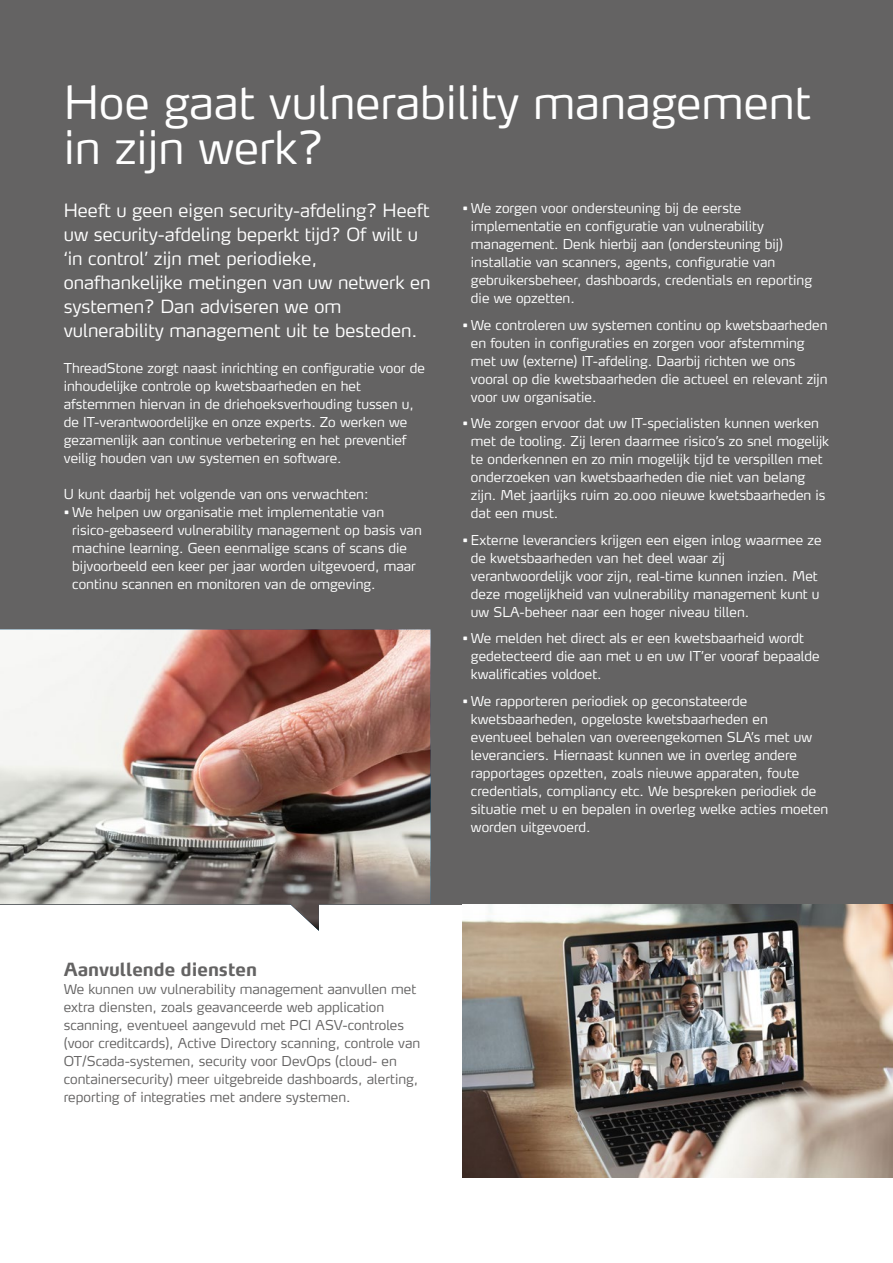
<style>
.page{position:relative;width:893px;height:1263px;background:#fff}
.page>*{position:absolute;margin:0;border:0;box-sizing:border-box;transform-origin:0 0}
.t1{font:300 45px/45px "Max";color:#fff}
.t2{font:300 18px/24px "Max";color:#fff}
.t3{font:700 18px "Max";color:#646363}
.t4{font:300 13.5px/18px "Max";color:#fff}
.t5{font:300 13.5px/18px "Max";color:#646363}
</style>
<div class="page">
<div style="left:0;top:0;width:893px;height:904px;background:#646363"></div>
<img style="left:463px;top:904px;width:430px;height:274px">
<img style="left:0;top:629px;width:431px;height:302px">
<h1 class="t1" style="left:64px;top:80px;width:749px">Hoe gaat vulnerability management in zijn werk?</h1>
<p class="t2" style="left:64px;top:198px;width:368px">Heeft u geen eigen security-afdeling? Heeft uw security-afdeling beperkt tijd? Of wilt u ‘in control’ zijn met periodieke, onafhankelijke metingen van uw netwerk en systemen? Dan adviseren we om vulnerability management uit te besteden.</p>
<p class="t4" style="left:64px;top:359px;width:363px">ThreadStone zorgt naast inrichting en configuratie voor de inhoudelijke controle op kwetsbaarheden en het afstemmen hiervan in de driehoeksverhouding tussen u, de IT-verantwoordelijke en onze experts. Zo werken we gezamenlijk aan continue verbetering en het preventief veilig houden van uw systemen en software.</p>
<p class="t4" style="left:64px;top:485px;width:306px">U kunt daarbij het volgende van ons verwachten:</p>
<p class="t4" style="left:72px;top:503px;width:351px;text-indent:-9px">• We helpen uw organisatie met implementatie van risico-gebaseerd vulnerability management op basis van machine learning. Geen eenmalige scans of scans die bijvoorbeeld een keer per jaar worden uitgevoerd, maar continu scannen en monitoren van de omgeving.</p>
<p class="t4" style="left:471px;top:199px;width:343px;text-indent:-9px">• We zorgen voor ondersteuning bij de eerste implementatie en configuratie van vulnerability management. Denk hierbij aan (ondersteuning bij) installatie van scanners, agents, configuratie van gebruikersbeheer, dashboards, credentials en reporting die we opzetten.</p>
<p class="t4" style="left:471px;top:316px;width:358px;text-indent:-9px">• We controleren uw systemen continu op kwetsbaarheden en fouten in configuraties en zorgen voor afstemming met uw (externe) IT-afdeling. Daarbij richten we ons vooral op die kwetsbaarheden die actueel en relevant zijn voor uw organisatie.</p>
<p class="t4" style="left:471px;top:414px;width:360px;text-indent:-9px">• We zorgen ervoor dat uw IT-specialisten kunnen werken met de tooling. Zij leren daarmee risico’s zo snel mogelijk te onderkennen en zo min mogelijk tijd te verspillen met onderzoeken van kwetsbaarheden die niet van belang zijn. Met jaarlijks ruim 20.000 nieuwe kwetsbaarheden is dat een must.</p>
<p class="t4" style="left:471px;top:531px;width:352px;text-indent:-9px">• Externe leveranciers krijgen een eigen inlog waarmee ze de kwetsbaarheden van het deel waar zij verantwoordelijk voor zijn, real-time kunnen inzien. Met deze mogelijkheid van vulnerability management kunt u uw SLA-beheer naar een hoger niveau tillen.</p>
<p class="t4" style="left:471px;top:629px;width:350px;text-indent:-9px">• We melden het direct als er een kwetsbaarheid wordt gedetecteerd die aan met u en uw IT’er vooraf bepaalde kwalificaties voldoet.</p>
<p class="t4" style="left:471px;top:692px;width:359px;text-indent:-9px">• We rapporteren periodiek op geconstateerde kwetsbaarheden, opgeloste kwetsbaarheden en eventueel behalen van overeengekomen SLA’s met uw leveranciers. Hiernaast kunnen we in overleg andere rapportages opzetten, zoals nieuwe apparaten, foute credentials, compliancy etc. We bespreken periodiek de situatie met u en bepalen in overleg welke acties moeten worden uitgevoerd.</p>
<h2 class="t3" style="left:64px;top:958px;width:195px">Aanvullende diensten</h2>
<p class="t5" style="left:64px;top:980px;width:358px">We kunnen uw vulnerability management aanvullen met extra diensten, zoals geavanceerde web application scanning, eventueel aangevuld met PCI ASV-controles (voor creditcards), Active Directory scanning, controle van OT/Scada-systemen, security voor DevOps (cloud- en containersecurity) meer uitgebreide dashboards, alerting, reporting of integraties met andere systemen.</p>
</div>
